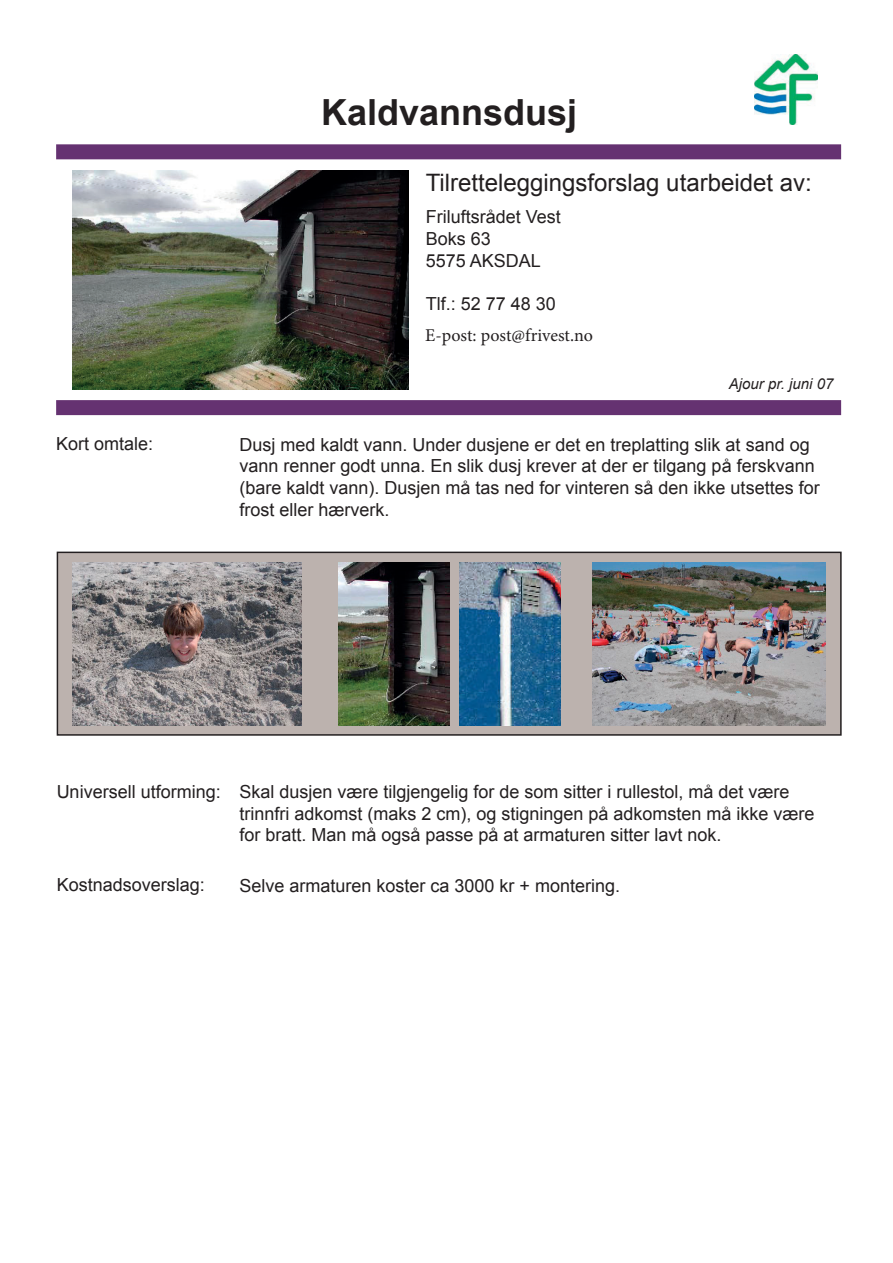
<style>
.page{position:relative;width:893px;height:1263px;background:#fff}
.page>*{position:absolute;margin:0;border:0;box-sizing:border-box;transform-origin:0 0}
.t1{font:700 36px "Arial";color:#231f20}
.t2{font:24px "Arial";color:#231f20}
.t3{font:18px/21.6px "Arial";color:#231f20}
.t4{font:18px "Minion Pro";color:#231f20}
.t5{font:italic 15px "Arial";color:#231f20}
</style>
<div class="page">
<div style="left:56px;top:144px;width:785px;height:15px;background:#653271"></div>
<div style="left:56px;top:400px;width:785px;height:15px;background:#653271"></div>
<div style="left:57px;top:552px;width:784px;height:183px;background:#bcb2ae"></div>
<div style="left:57px;top:552px;width:785px;height:184px;border:2px solid #231f20"></div>
<img style="left:73px;top:170px;width:335px;height:220px">
<img style="left:73px;top:562px;width:229px;height:163px">
<img style="left:339px;top:562px;width:111px;height:163px">
<img style="left:592px;top:562px;width:233px;height:163px">
<img style="left:459px;top:562px;width:102px;height:163px">
<img style="left:754px;top:54px;width:63px;height:71px">
<h1 class="t1" style="left:321px;top:89px;width:258px">Kaldvannsdusj</h1>
<h2 class="t2" style="left:426px;top:167px;width:387px">Tilretteleggingsforslag utarbeidet av:</h2>
<p class="t3" style="left:426px;top:206px;width:137px">Friluftsrådet Vest<br>Boks 63<br>5575 AKSDAL</p>
<p class="t3" style="left:426px;top:293px;width:132px">Tlf.: 52 77 48 30</p>
<p class="t3" style="left:56px;top:433px;width:99px">Kort omtale:</p>
<p class="t4" style="left:425px;top:323px;width:169px">E-post: post@frivest.no</p>
<p class="t5" style="left:729px;top:374px;width:106px">Ajour pr. juni 07</p>
<p class="t3" style="left:239px;top:434px;width:582px">Dusj med kaldt vann. Under dusjene er det en treplatting slik at sand og vann renner godt unna. En slik dusj krever at der er tilgang på ferskvann (bare kaldt vann). Dusjen må tas ned for vinteren så den ikke utsettes for frost eller hærverk.</p>
<p class="t3" style="left:239px;top:781px;width:577px;text-indent:-183px">Universell utforming: Skal dusjen være tilgjengelig for de som sitter i rullestol, må det være trinnfri adkomst (maks 2 cm), og stigningen på adkomsten må ikke være for bratt. Man må også passe på at armaturen sitter lavt nok.</p>
<p class="t3" style="left:57px;top:874px;width:150px">Kostnadsoverslag:</p>
<p class="t3" style="left:239px;top:875px;width:382px">Selve armaturen koster ca 3000 kr + montering.</p>
</div>
